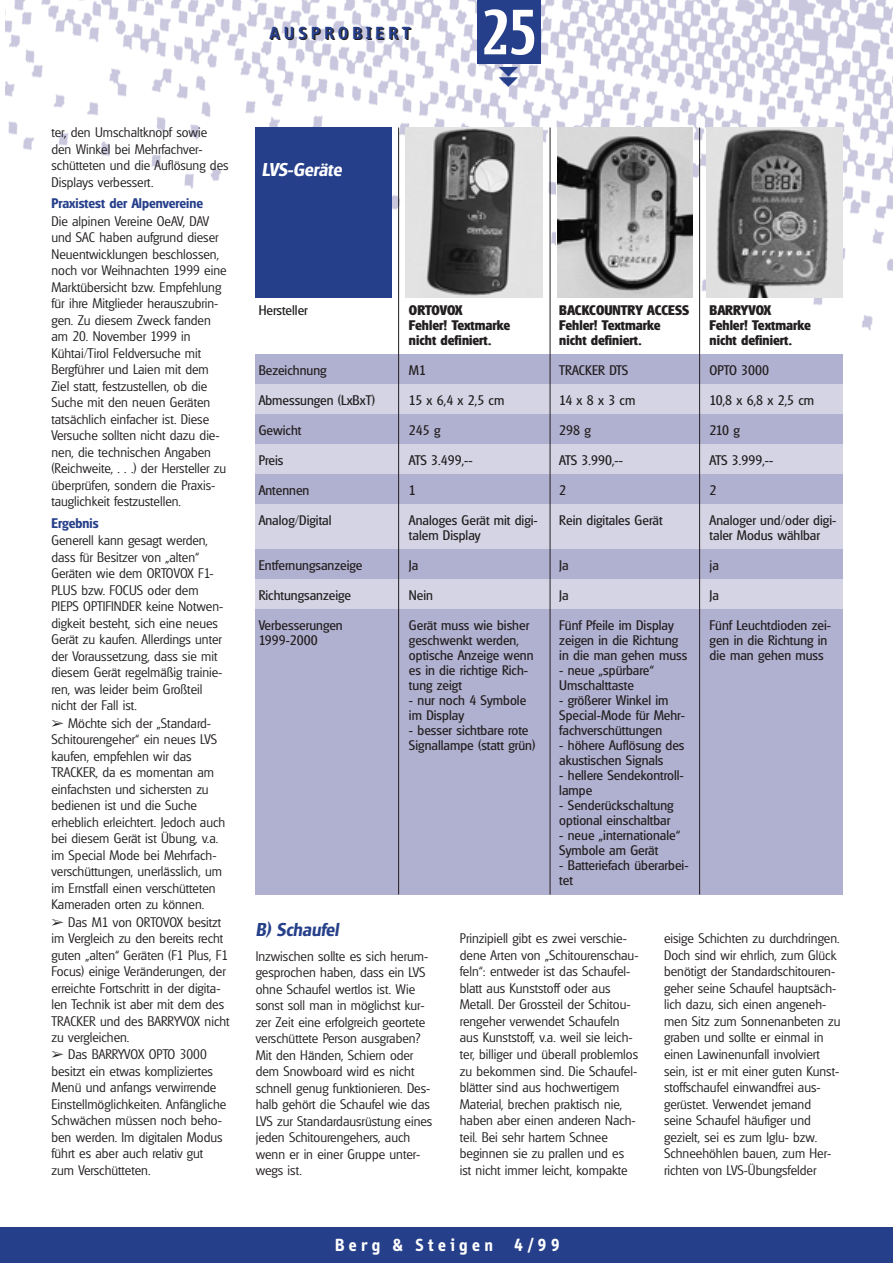
<style>
.page{position:relative;width:893px;height:1263px;background:#fff}
.page>*{position:absolute;margin:0;border:0;box-sizing:border-box;transform-origin:0 0}
.t1{font:54px "Techno";color:#fff}
.t2{font:700 18px "Info";letter-spacing:.245em;color:#fff}
.t3{font:700 18px "Info";letter-spacing:.245em;color:#231f20}
.t4{font:italic 600 18px "Glasgow";color:#fff}
.t5{font:italic 600 18px "Glasgow";color:#263f8a}
.t6{font:300 13.5px/16.5px "Glasgow";color:#231f20}
.t7{font:13.5px/15px "Glasgow";color:#231f20}
.t8{font:700 13.5px/15px "Glasgow";color:#231f20}
.t9{font:600 13.5px "Glasgow";color:#263f8a}
</style>
<div class="page">
<img style="left:5px;top:0;width:887px;height:782px">
<div style="left:1px;top:1227px;width:891px;height:35px;background:#263f8a"></div>
<div style="left:477px;top:0;width:64px;height:64px;background:#263f8a"></div>
<img style="left:406px;top:128px;width:136px;height:170px">
<img style="left:557px;top:128px;width:135px;height:170px">
<img style="left:706px;top:128px;width:136px;height:170px">
<div style="left:256px;top:128px;width:136px;height:170px;background:#263f8a"></div>
<div style="left:256px;top:354px;width:586px;height:30px;background:#b0b0d0"></div>
<div style="left:256px;top:384px;width:586px;height:30px;background:#d4d4e5"></div>
<div style="left:256px;top:414px;width:586px;height:30px;background:#b0b0d0"></div>
<div style="left:256px;top:444px;width:586px;height:30px;background:#d4d4e5"></div>
<div style="left:256px;top:474px;width:586px;height:30px;background:#b0b0d0"></div>
<div style="left:256px;top:549px;width:586px;height:30px;background:#b0b0d0"></div>
<div style="left:256px;top:579px;width:586px;height:30px;background:#d4d4e5"></div>
<div style="left:256px;top:609px;width:586px;height:285px;background:#b0b0d0"></div>
<div style="left:256px;top:504px;width:586px;height:45px;background:#d4d4e5"></div>
<hr style="left:398px;top:128px;width:1px;height:766px;background:#231f20">
<hr style="left:549px;top:128px;width:1px;height:766px;background:#231f20">
<hr style="left:699px;top:128px;width:1px;height:766px;background:#231f20">
<svg style="left:498px;top:67px;width:20px;height:20px"></svg>
<h2 class="t3" style="left:271px;top:27px;width:142px">AUSPROBIERT</h2>
<h1 class="t1" style="left:482px;top:0;width:55px">25</h1>
<p class="t6" style="left:51px;top:125px;width:179px">ter, den Umschaltknopf sowie den Winkel bei Mehrfachver&shy;schütteten und die Auflösung des<br>Displays verbessert.</p>
<p class="t9" style="left:51px;top:198px;width:153px">Praxistest der Alpenvereine</p>
<p class="t6" style="left:51px;top:214px;width:177px">Die alpinen Vereine OeAV, DAV und SAC haben aufgrund dieser<br>Neuentwicklungen beschlossen, noch vor Weihnachten 1999 eine<br>Marktübersicht bzw. Empfehlung für ihre Mitglieder herauszubrin&shy;gen. Zu diesem Zweck fanden am 20. November 1999 in<br>Kühtai/Tirol Feldversuche mit<br>Bergführer und Laien mit dem<br>Ziel statt, festzustellen, ob die<br>Suche mit den neuen Geräten tatsächlich einfacher ist. Diese<br>Versuche sollten nicht dazu die&shy;nen, die technischen Angaben (Reichweite, . . .) der Hersteller zu überprüfen, sondern die Praxis&shy;tauglichkeit festzustellen.</p>
<p class="t9" style="left:51px;top:518px;width:49px">Ergebnis</p>
<p class="t6" style="left:51px;top:533px;width:173px">Generell kann gesagt werden, dass für Besitzer von „alten“<br>Geräten wie dem ORTOVOX F1-<br>PLUS bzw. FOCUS oder dem<br>PIEPS OPTIFINDER keine Notwen&shy;digkeit besteht, sich eine neues<br>Gerät zu kaufen. Allerdings unter der Voraussetzung, dass sie mit diesem Gerät regelmäßig trainie&shy;ren, was leider beim Großteil nicht der Fall ist.</p>
<p class="t6" style="left:51px;top:716px;width:175px">➢ Möchte sich der „Standard-<br>Schitourengeher“ ein neues LVS kaufen, empfehlen wir das<br>TRACKER, da es momentan am einfachsten und sichersten zu bedienen ist und die Suche erheblich erleichtert. Jedoch auch bei diesem Gerät ist Übung, v.a. im Special Mode bei Mehrfach&shy;verschüttungen, unerlässlich, um im Ernstfall einen verschütteten<br>Kameraden orten zu können.</p>
<p class="t6" style="left:51px;top:915px;width:180px">➢ Das M1 von ORTOVOX besitzt im Vergleich zu den bereits recht guten „alten“ Geräten (F1 Plus, F1<br>Focus) einige Veränderungen, der erreichte Fortschritt in der digita&shy;len Technik ist aber mit dem des<br>TRACKER und des BARRYVOX nicht zu vergleichen.</p>
<p class="t6" style="left:51px;top:1048px;width:176px">➢ Das BARRYVOX OPTO 3000 besitzt ein etwas kompliziertes<br>Menü und anfangs verwirrende<br>Einstellmöglichkeiten. Anfängliche<br>Schwächen müssen noch beho&shy;ben werden. Im digitalen Modus führt es aber auch relativ gut zum Verschütteten.</p>
<h2 class="t4" style="left:262px;top:163px;width:82px">LVS-Geräte</h2>
<p class="t7" style="left:259px;top:304px;width:51px">Hersteller</p>
<p class="t7" style="left:259px;top:364px;width:69px">Bezeichnung</p>
<p class="t7" style="left:259px;top:394px;width:118px">Abmessungen (LxBxT)</p>
<p class="t7" style="left:259px;top:424px;width:44px">Gewicht</p>
<p class="t7" style="left:259px;top:454px;width:26px">Preis</p>
<p class="t7" style="left:259px;top:484px;width:52px">Antennen</p>
<p class="t7" style="left:259px;top:514px;width:74px">Analog/Digital</p>
<p class="t7" style="left:259px;top:559px;width:105px">Entfernungsanzeige</p>
<p class="t7" style="left:259px;top:589px;width:94px">Richtungsanzeige</p>
<p class="t7" style="left:259px;top:619px;width:86px">Verbesserungen<br>1999-2000</p>
<p class="t8" style="left:409px;top:303px;width:103px">ORTOVOX<br>Fehler! Textmarke nicht definiert.</p>
<p class="t7" style="left:409px;top:364px;width:19px">M1</p>
<p class="t7" style="left:409px;top:394px;width:97px">15 x 6,4 x 2,5 cm</p>
<p class="t7" style="left:409px;top:424px;width:33px">245 g</p>
<p class="t7" style="left:409px;top:454px;width:65px">ATS 3.499,--</p>
<p class="t7" style="left:409px;top:484px;width:8px">1</p>
<p class="t7" style="left:409px;top:514px;width:130px">Analoges Gerät mit digi&shy;talem Display</p>
<p class="t7" style="left:409px;top:559px;width:11px">Ja</p>
<p class="t7" style="left:409px;top:589px;width:26px">Nein</p>
<p class="t7" style="left:409px;top:619px;width:126px">Gerät muss wie bisher geschwenkt werden, optische Anzeige wenn es in die richtige Rich&shy;tung zeigt</p>
<p class="t7" style="left:409px;top:694px;width:119px">- nur noch 4 Symbole im Display</p>
<p class="t7" style="left:409px;top:724px;width:128px">- besser sichtbare rote<br>Signallampe (statt grün)</p>
<p class="t8" style="left:559px;top:303px;width:131px">BACKCOUNTRY ACCESS<br>Fehler! Textmarke nicht definiert.</p>
<p class="t7" style="left:559px;top:364px;width:71px">TRACKER DTS</p>
<p class="t7" style="left:559px;top:394px;width:78px">14 x 8 x 3 cm</p>
<p class="t7" style="left:559px;top:424px;width:33px">298 g</p>
<p class="t7" style="left:559px;top:454px;width:65px">ATS 3.990,--</p>
<p class="t7" style="left:559px;top:484px;width:8px">2</p>
<p class="t7" style="left:559px;top:514px;width:105px">Rein digitales Gerät</p>
<p class="t7" style="left:559px;top:559px;width:11px">Ja</p>
<p class="t7" style="left:559px;top:589px;width:11px">Ja</p>
<p class="t7" style="left:559px;top:619px;width:129px">Fünf Pfeile im Display zeigen in die Richtung in die man gehen muss</p>
<p class="t7" style="left:559px;top:664px;width:96px">- neue „spürbare“<br>Umschalttaste</p>
<p class="t7" style="left:559px;top:694px;width:127px">- größerer Winkel im<br>Special-Mode für Mehr&shy;fachverschüttungen</p>
<p class="t7" style="left:559px;top:739px;width:127px">- höhere Auflösung des akustischen Signals</p>
<p class="t7" style="left:559px;top:769px;width:126px">- hellere Sendekontroll&shy;lampe</p>
<p class="t7" style="left:559px;top:799px;width:116px">- Senderückschaltung optional einschaltbar</p>
<p class="t7" style="left:559px;top:829px;width:122px">- neue „internationale“<br>Symbole am Gerät</p>
<p class="t7" style="left:559px;top:859px;width:131px">- Batteriefach überarbei&shy;tet</p>
<p class="t8" style="left:709px;top:303px;width:103px">BARRYVOX<br>Fehler! Textmarke nicht definiert.</p>
<p class="t7" style="left:709px;top:364px;width:61px">OPTO 3000</p>
<p class="t7" style="left:709px;top:394px;width:106px">10,8 x 6,8 x 2,5 cm</p>
<p class="t7" style="left:709px;top:424px;width:32px">210 g</p>
<p class="t7" style="left:709px;top:454px;width:65px">ATS 3.999,--</p>
<p class="t7" style="left:709px;top:484px;width:8px">2</p>
<p class="t7" style="left:709px;top:514px;width:128px">Analoger und/oder digi&shy;taler Modus wählbar</p>
<p class="t7" style="left:709px;top:559px;width:11px">ja</p>
<p class="t7" style="left:709px;top:589px;width:11px">Ja</p>
<p class="t7" style="left:709px;top:619px;width:123px">Fünf Leuchtdioden zei&shy;gen in die Richtung in die man gehen muss</p>
<h2 class="t5" style="left:256px;top:923px;width:84px">B) Schaufel</h2>
<p class="t6" style="left:256px;top:949px;width:178px">Inzwischen sollte es sich herum&shy;gesprochen haben, dass ein LVS ohne Schaufel wertlos ist. Wie sonst soll man in möglichst kur&shy;zer Zeit eine erfolgreich geortete verschüttete Person ausgraben?<br>Mit den Händen, Schiern oder dem Snowboard wird es nicht schnell genug funktionieren. Des&shy;halb gehört die Schaufel wie das<br>LVS zur Standardausrüstung eines jeden Schitourengehers, auch wenn er in einer Gruppe unter&shy;wegs ist.</p>
<p class="t6" style="left:460px;top:931px;width:180px">Prinzipiell gibt es zwei verschie&shy;dene Arten von „Schitourenschau&shy;feln“: entweder ist das Schaufel&shy;blatt aus Kunststoff oder aus<br>Metall. Der Grossteil der Schitou&shy;rengeher verwendet Schaufeln aus Kunststoff, v.a. weil sie leich&shy;ter, billiger und überall problemlos zu bekommen sind. Die Schaufel&shy;blätter sind aus hochwertigem<br>Material, brechen praktisch nie, haben aber einen anderen Nach&shy;teil. Bei sehr hartem Schnee beginnen sie zu prallen und es ist nicht immer leicht, kompakte</p>
<p class="t6" style="left:664px;top:931px;width:178px">eisige Schichten zu durchdringen.<br>Doch sind wir ehrlich, zum Glück benötigt der Standardschitouren&shy;geher seine Schaufel hauptsäch&shy;lich dazu, sich einen angeneh&shy;men Sitz zum Sonnenanbeten zu graben und sollte er einmal in einen Lawinenunfall involviert sein, ist er mit einer guten Kunst&shy;stoffschaufel einwandfrei aus&shy;gerüstet. Verwendet jemand seine Schaufel häufiger und gezielt, sei es zum Iglu- bzw.<br>Schneehöhlen bauen, zum Her&shy;richten von LVS-Übungsfelder</p>
<h2 class="t2" style="left:335px;top:1238px;width:226px">Berg &amp; Steigen 4/99</h2>
</div>
